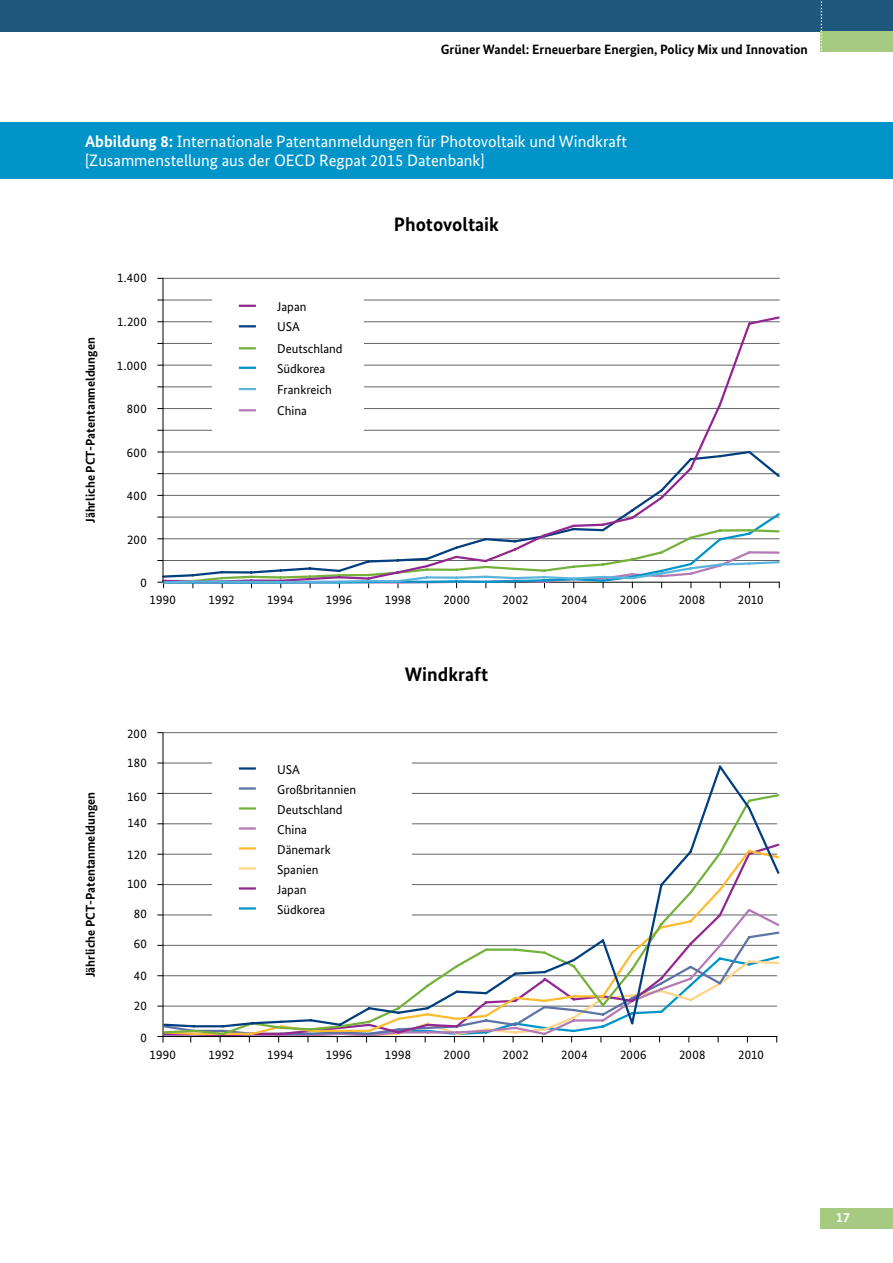
<style>
.page{position:relative;width:893px;height:1263px;background:#fff}
.page>*{position:absolute;margin:0;border:0;box-sizing:border-box;transform-origin:0 0}
.t1{font:700 19.5px "Bundes Sans";color:#000}
.t2{font:16.5px/18.8px "Bundes Sans";color:#fff}
.t3{font:700 13.5px "Bundes Sans";color:#000}
.t4{font:700 13.5px "Bundes Sans";color:#fff}
.t5{font:12.75px/20px "Bundes Sans";color:#000}
.t6{font:700 12.75px "Bundes Sans";color:#000}
.s1{font-weight:700}
</style>
<div class="page">
<div style="left:821px;top:1208px;width:72px;height:20px;background:#a7ca82"></div>
<div style="left:0;top:123px;width:893px;height:56px;background:#0094c9"></div>
<hr style="left:163px;top:278px;width:617px;height:1px;background:#636466">
<hr style="left:163px;top:300px;width:617px;height:1px;background:#636466">
<div style="left:212px;top:292px;width:152px;height:142px;background:#fff"></div>
<svg style="left:161px;top:315px;width:619px;height:213px"></svg>
<svg style="left:157px;top:528px;width:623px;height:60px"></svg>
<svg style="left:239px;top:325px;width:17px;height:2px"></svg>
<svg style="left:239px;top:347px;width:17px;height:2px"></svg>
<svg style="left:239px;top:409px;width:17px;height:2px"></svg>
<svg style="left:239px;top:388px;width:17px;height:2px"></svg>
<svg style="left:239px;top:305px;width:17px;height:2px"></svg>
<svg style="left:239px;top:367px;width:17px;height:2px"></svg>
<hr style="left:163px;top:278px;width:1px;height:305px;background:#000">
<div style="left:0;top:0;width:893px;height:32px;background:#1e597d"></div>
<div style="left:821px;top:32px;width:72px;height:20px;background:#a7ca82"></div>
<svg style="left:821px;top:1px;width:1px;height:50px"></svg>
<svg style="left:157px;top:1036px;width:7px;height:6px"></svg>
<hr style="left:163px;top:732px;width:614px;height:1px;background:#636466">
<img style="left:162px;top:1029px;width:616px;height:8px">
<svg style="left:162px;top:763px;width:618px;height:266px"></svg>
<div style="left:212px;top:757px;width:200px;height:180px;background:#fff"></div>
<hr style="left:239px;top:767px;width:17px;height:3px;background:#003e7e">
<hr style="left:239px;top:787px;width:17px;height:3px;background:#5d72a6">
<hr style="left:239px;top:807px;width:17px;height:3px;background:#74b13b">
<hr style="left:239px;top:827px;width:17px;height:3px;background:#b37ab5">
<hr style="left:239px;top:847px;width:17px;height:3px;background:#fdbb30">
<svg style="left:239px;top:867px;width:17px;height:2px"></svg>
<svg style="left:239px;top:887px;width:17px;height:2px"></svg>
<svg style="left:239px;top:907px;width:17px;height:2px"></svg>
<hr style="left:163px;top:1036px;width:614px;height:1px;background:#000">
<hr style="left:163px;top:732px;width:1px;height:305px;background:#000">
<p class="t3" style="left:441px;top:41px;width:369px">Grüner Wandel: Erneuerbare Energien, Policy Mix und Innovation</p>
<p class="t2" style="left:85px;top:132px;width:543px"><span class="s1">Abbildung 8:</span> Internationale Patentanmeldungen für Photovoltaik und Windkraft [Zusammenstellung aus der OECD Regpat 2015 Datenbank]</p>
<p class="t6" style="left:83px;top:523px;width:187px;rotate:-90deg">Jährliche PCT-Patentanmeldungen</p>
<p class="t5" style="left:117px;top:268px;width:31px">1.400</p>
<p class="t5" style="left:117px;top:311px;width:31px">1.200</p>
<p class="t5" style="left:117px;top:355px;width:31px">1.000</p>
<p class="t5" style="left:127px;top:399px;width:21px">800</p>
<p class="t5" style="left:127px;top:442px;width:21px">600</p>
<p class="t5" style="left:127px;top:486px;width:21px">400</p>
<p class="t5" style="left:127px;top:529px;width:21px">200</p>
<p class="t5" style="left:140px;top:573px;width:8px">0</p>
<p class="t5" style="left:277px;top:296px;width:31px">Japan</p>
<p class="t5" style="left:277px;top:316px;width:67px;line-height:21.9px">USA<br>Deutschland</p>
<p class="t5" style="left:277px;top:358px;width:50px">Südkorea</p>
<p class="t5" style="left:277px;top:380px;width:56px">Frankreich</p>
<p class="t5" style="left:277px;top:401px;width:31px">China</p>
<p class="t1" style="left:394px;top:213px;width:107px">Photovoltaik</p>
<p class="t5" style="left:149px;top:590px;width:28px">1990</p>
<p class="t5" style="left:208px;top:590px;width:28px">1992</p>
<p class="t5" style="left:267px;top:590px;width:28px">1994</p>
<p class="t5" style="left:326px;top:590px;width:28px">1996</p>
<p class="t5" style="left:385px;top:590px;width:28px">1998</p>
<p class="t5" style="left:443px;top:590px;width:28px">2000</p>
<p class="t5" style="left:502px;top:590px;width:28px">2002</p>
<p class="t5" style="left:561px;top:590px;width:28px">2004</p>
<p class="t5" style="left:620px;top:590px;width:28px">2006</p>
<p class="t5" style="left:679px;top:590px;width:28px">2008</p>
<p class="t5" style="left:738px;top:590px;width:27px">2010</p>
<p class="t6" style="left:83px;top:977px;width:187px;rotate:-90deg">Jährliche PCT-Patentanmeldungen</p>
<p class="t5" style="left:127px;top:724px;width:21px">200</p>
<p class="t5" style="left:127px;top:752px;width:21px">180</p>
<p class="t5" style="left:127px;top:783px;width:21px;line-height:26.2px">160<br>140</p>
<p class="t5" style="left:127px;top:844px;width:21px">120</p>
<p class="t5" style="left:127px;top:874px;width:21px">100</p>
<p class="t5" style="left:134px;top:903px;width:15px">80</p>
<p class="t5" style="left:134px;top:934px;width:15px">60</p>
<p class="t5" style="left:134px;top:965px;width:15px">40</p>
<p class="t5" style="left:134px;top:995px;width:14px">20</p>
<p class="t5" style="left:140px;top:1027px;width:8px">0</p>
<p class="t5" style="left:277px;top:759px;width:81px">USA<br>Großbritannien<br>Deutschland<br>China<br>Dänemark<br>Spanien<br>Japan<br>Südkorea</p>
<p class="t1" style="left:405px;top:663px;width:85px">Windkraft</p>
<p class="t5" style="left:149px;top:1044px;width:28px">1990</p>
<p class="t5" style="left:208px;top:1044px;width:28px">1992</p>
<p class="t5" style="left:267px;top:1044px;width:28px">1994</p>
<p class="t5" style="left:326px;top:1044px;width:28px">1996</p>
<p class="t5" style="left:385px;top:1044px;width:28px">1998</p>
<p class="t5" style="left:444px;top:1044px;width:28px">2000</p>
<p class="t5" style="left:503px;top:1044px;width:28px">2002</p>
<p class="t5" style="left:561px;top:1044px;width:28px">2004</p>
<p class="t5" style="left:620px;top:1044px;width:28px">2006</p>
<p class="t5" style="left:679px;top:1044px;width:28px">2008</p>
<p class="t5" style="left:738px;top:1044px;width:27px">2010</p>
<p class="t4" style="left:836px;top:1209px;width:15px">17</p>
</div>
